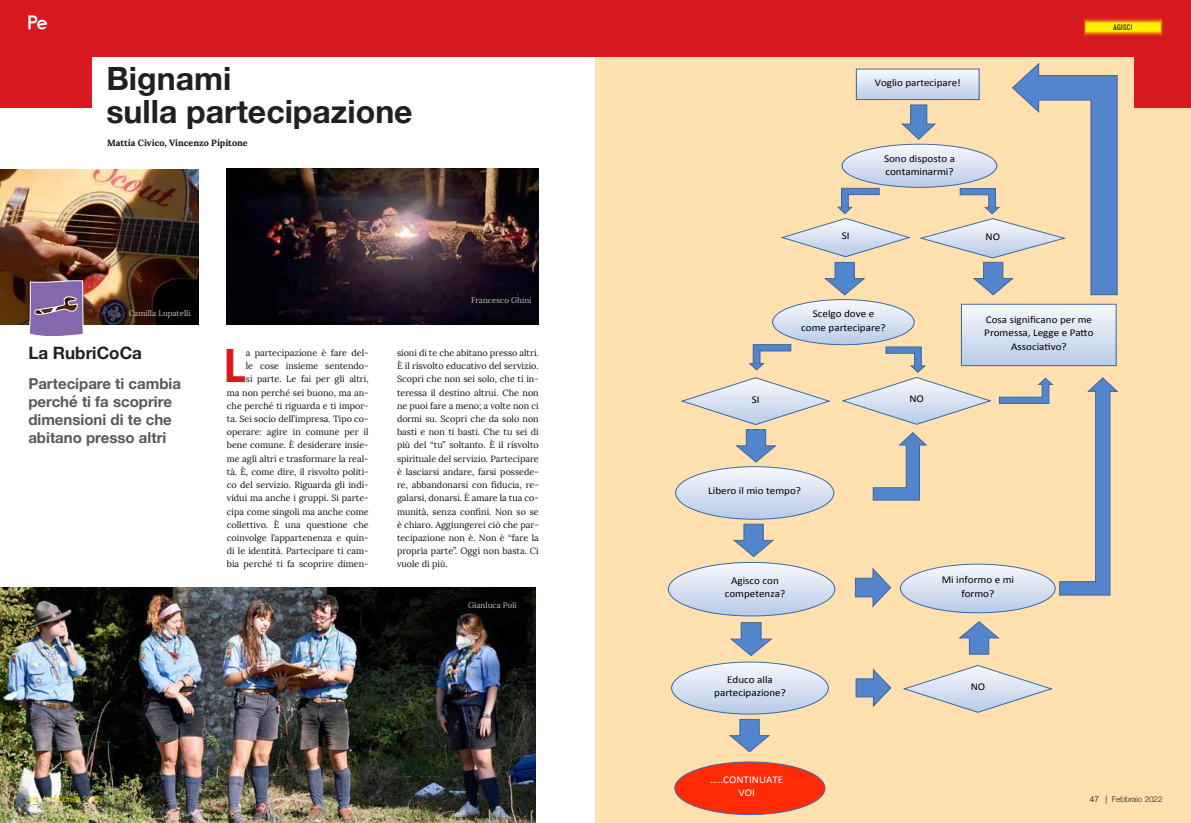
<style>
.page{position:relative;width:1191px;height:823px;background:#fff}
.page>*{position:absolute;margin:0;border:0;box-sizing:border-box;transform-origin:0 0}
.t1{font:700 condensed 46px "Helvetica Neue";color:#d81920}
.t2{font:700 32px/33px "Helvetica Neue";color:#231f20}
.t3{font:700 17px "Helvetica Neue";color:#231f20}
.t4{font:700 15px/18px "Helvetica Neue";color:#58595b}
.t5{font:10.4px/13.7px "Calibri";color:#000;text-align:center;scale:1.07 1}
.t6{font:10.4px/13.7px "Calibri";color:#fff;text-align:center;scale:1.07 1}
.t7{font:9px/13.2px "Lora";color:#12100f;text-align:right}
.t8{font:700 9px "Lora";color:#12100f}
.t9{font:300 8.1px "Helvetica Neue";color:#231f20}
.t10{font:8px "Lora";color:#bcbec0}
.t11{font:300 8px "Helvetica Neue";color:#fff200}
.t12{font:6.3px "Oswald";letter-spacing:.055em;color:#231f20}
.s1{font-weight:400}
.s2{font-size:9px}
</style>
<div class="page">
<div style="left:595px;top:0;width:596px;height:822px;background:#ffe0ae"></div>
<img style="left:0;top:587px;width:535px;height:235px">
<div style="left:0;top:0;width:595px;height:107px;background:#d81920"></div>
<svg style="left:28px;top:15px;width:19px;height:14px"></svg>
<img style="left:0;top:169px;width:198px;height:155px">
<svg style="left:28px;top:279px;width:56px;height:57px;background:#8a70a2"></svg>
<div style="left:595px;top:0;width:596px;height:107px;background:#d81920"></div>
<svg style="left:1083px;top:18px;width:79px;height:18px"></svg>
<div style="left:92px;top:57px;width:503px;height:88px;background:#fff"></div>
<img style="left:227px;top:168px;width:312px;height:156px">
<div style="left:595px;top:57px;width:539px;height:88px;background:#ffe0ae"></div>
<svg style="left:674px;top:761px;width:152px;height:54px"></svg>
<svg style="left:667px;top:62px;width:452px;height:690px"></svg>
<h2 class="t2" style="left:106px;top:63px;width:308px">Bignami<br>sulla partecipazione</h2>
<p class="t8" style="left:107px;top:137px;width:142px">Mattia Civico, Vincenzo Pipitone</p>
<p class="t10" style="left:129px;top:308px;width:63px">Camilla Lupatelli</p>
<p class="t10" style="left:471px;top:295px;width:62px">Francesco Ghini</p>
<h3 class="t3" style="left:28px;top:340px;width:115px">La RubriCoCa</h3>
<h3 class="t4" style="left:28px;top:375px;width:154px">Partecipare ti cambia perché ti fa scoprire dimensioni di te che abitano presso altri</h3>
<p class="t7" style="left:227px;top:346px;width:143px">a partecipazione è fare del-<br>le cose insieme sentendo-<br>si parte. Le fai per gli altri,<br>ma non perché sei buono, ma an&shy;che perché ti riguarda e ti impor&shy;ta. Sei socio dell’impresa. Tipo co&shy;operare: agire in comune per il bene comune. È desiderare insie&shy;me agli altri e trasformare la real&shy;tà. È, come dire, il risvolto politi&shy;co del servizio. Riguarda gli indi&shy;vidui ma anche i gruppi. Si parte&shy;cipa come singoli ma anche come collettivo. È una questione che coinvolge l’appartenenza e quin&shy;di le identità. Partecipare ti cam&shy;bia perché ti fa scoprire dimen-</p>
<h1 class="t1" style="left:224px;top:327px;width:23px">L</h1>
<p class="t7" style="left:397px;top:346px;width:143px;text-align:justify">sioni di te che abitano presso altri.<br>È il risvolto educativo del servizio.<br>Scopri che non sei solo, che ti in&shy;teressa il destino altrui. Che non ne puoi fare a meno; a volte non ci dormi su. Scopri che da solo non basti e non ti basti. Che tu sei di più del “tu” soltanto. È il risvolto spirituale del servizio. Partecipare è lasciarsi andare, farsi possede&shy;re, abbandonarsi con fiducia, re&shy;galarsi, donarsi. È amare la tua co&shy;munità, senza confini. Non so se è chiaro. Aggiungerei ciò che par&shy;tecipazione non è. Non è “fare la propria parte”. Oggi non basta. Ci vuole di più.</p>
<p class="t10" style="left:468px;top:599px;width:50px">Gianluca Poli</p>
<p class="t11" style="left:28px;top:792px;width:74px"><span class="s1">46 |</span> Febbraio 2022</p>
<p class="t5" style="left:752px;top:393px;width:9px">SI</p>
<p class="t5" style="left:874px;top:76px;width:82px">Voglio partecipare!</p>
<p class="t5" style="left:884px;top:152px;width:68px;text-align:left">Sono disposto a contaminarmi?</p>
<p class="t5" style="left:842px;top:230px;width:9px">SI</p>
<p class="t5" style="left:985px;top:230px;width:15px">NO</p>
<p class="t12" style="left:1105px;top:22px;width:37px">CASA CO<span class="s2">.</span>CA<span class="s2">.</span></p>
<p class="t12" style="left:1113px;top:22px;width:20px">AGISCI</p>
<p class="t5" style="left:801px;top:308px;width:80px">Scelgo dove e come partecipare?</p>
<p class="t5" style="left:909px;top:392px;width:15px">NO</p>
<p class="t5" style="left:984px;top:313px;width:104px">Cosa significano per me<br>Promessa, Legge e Patto<br>Associativo?</p>
<p class="t5" style="left:708px;top:484px;width:88px">Libero il mio tempo?</p>
<p class="t5" style="left:725px;top:574px;width:58px">Agisco con competenza?</p>
<p class="t5" style="left:941px;top:573px;width:69px">Mi informo e mi formo?</p>
<p class="t5" style="left:714px;top:672px;width:68px">Educo alla partecipazione?</p>
<p class="t5" style="left:970px;top:680px;width:15px">NO</p>
<p class="t6" style="left:710px;top:772px;width:70px">…..CONTINUATE<br>VOI</p>
<p class="t9" style="left:1089px;top:792px;width:74px"><span class="s1">47 |</span> Febbraio 2022</p>
</div>
